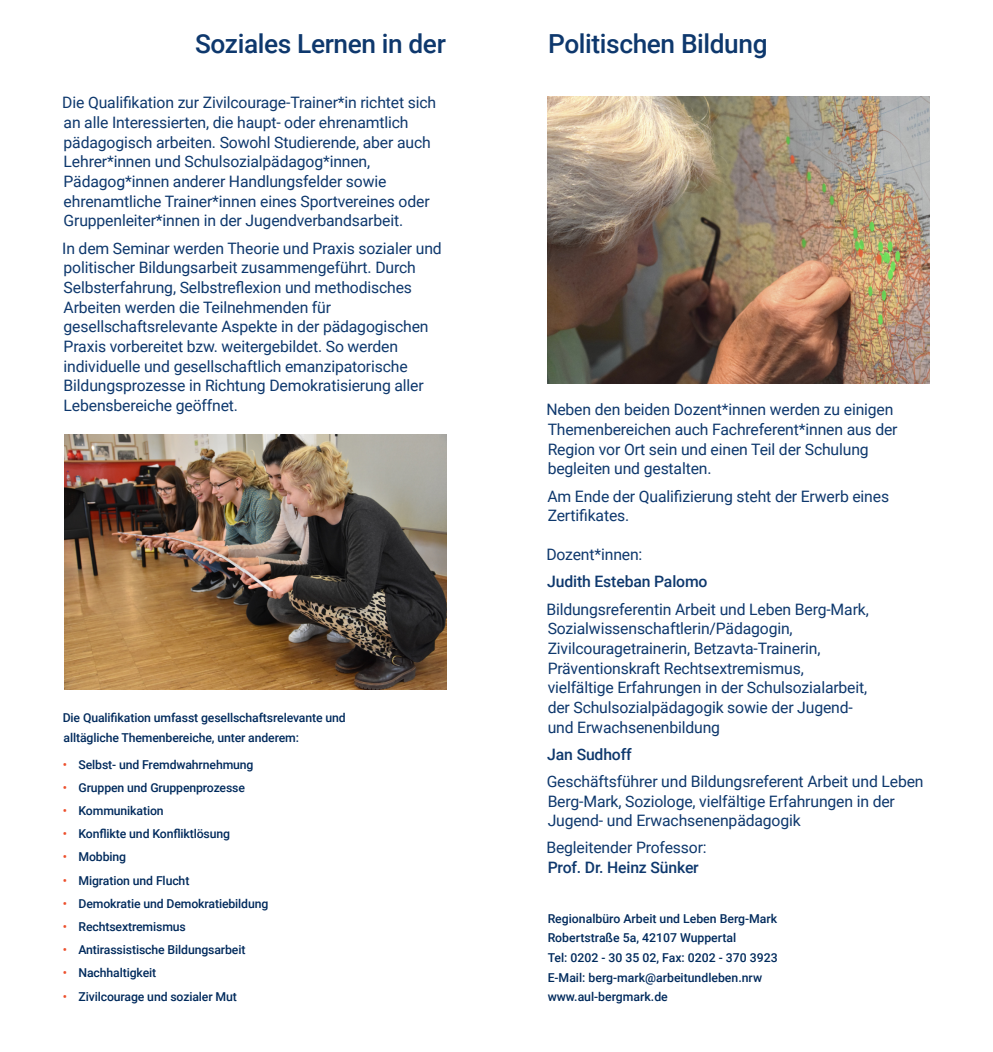
<style>
.page{position:relative;width:993px;height:1052px;background:#fff}
.page>*{position:absolute;margin:0;border:0;box-sizing:border-box;transform-origin:0 0}
.t1{font:500 26.25px "Roboto";letter-spacing:-.015em;color:#0e386d}
.t2{font:15.75px/19.6px "Roboto";letter-spacing:-.01em;color:#0e386d}
.t3{font:500 15.75px "Roboto";letter-spacing:-.01em;color:#0e386d}
.t4{font:500 12.25px/19.6px "Roboto";letter-spacing:-.01em;color:#002a5c}
.s1{color:#ed4f2c}
</style>
<div class="page">
<img style="left:65px;top:435px;width:381px;height:254px">
<img style="left:547px;top:96px;width:382px;height:287px">
<h1 class="t1" style="left:195px;top:34px;width:252px">Soziales Lernen in der</h1>
<h1 class="t1" style="left:548px;top:34px;width:221px">Politischen Bildung</h1>
<p class="t2" style="left:62px;top:94px;width:375px">Die Qualifikation zur Zivilcourage-Trainer*in richtet sich an alle Interessierten, die haupt- oder ehrenamtlich pädagogisch arbeiten. Sowohl Studierende, aber auch Lehrer*innen und Schulsozialpädagog*innen, Pädagog*innen anderer Handlungsfelder sowie ehrenamtliche Trainer*innen eines Sportvereines oder Gruppenleiter*innen in der Jugendverbandsarbeit.</p>
<p class="t2" style="left:62px;top:240px;width:381px">In dem Seminar werden Theorie und Praxis sozialer und politischer Bildungsarbeit zusammengeführt. Durch Selbsterfahrung, Selbstreflexion und methodisches Arbeiten werden die Teilnehmenden für gesellschaftsrelevante Aspekte in der pädagogischen Praxis vorbereitet bzw. weitergebildet. So werden individuelle und gesellschaftlich emanzipatorische Bildungsprozesse in Richtung Demokratisierung aller Lebensbereiche geöffnet.</p>
<p class="t4" style="left:63px;top:709px;width:284px">Die Qualifikation umfasst gesellschaftsrelevante und alltägliche Themenbereiche, unter anderem:</p>
<p class="t4" style="left:63px;top:756px;width:192px"><span class="s1">•</span> Selbst- und Fremdwahrnehmung</p>
<p class="t4" style="left:63px;top:779px;width:184px"><span class="s1">•</span> Gruppen und Gruppenprozesse</p>
<p class="t4" style="left:63px;top:802px;width:102px"><span class="s1">•</span> Kommunikation</p>
<p class="t4" style="left:63px;top:825px;width:169px"><span class="s1">•</span> Konflikte und Konfliktlösung</p>
<p class="t4" style="left:63px;top:848px;width:65px"><span class="s1">•</span> Mobbing</p>
<p class="t4" style="left:63px;top:872px;width:128px"><span class="s1">•</span> Migration und Flucht</p>
<p class="t4" style="left:63px;top:895px;width:207px"><span class="s1">•</span> Demokratie und Demokratiebildung</p>
<p class="t4" style="left:63px;top:918px;width:125px"><span class="s1">•</span> Rechtsextremismus</p>
<p class="t4" style="left:63px;top:941px;width:184px"><span class="s1">•</span> Antirassistische Bildungsarbeit</p>
<p class="t4" style="left:63px;top:964px;width:95px"><span class="s1">•</span> Nachhaltigkeit</p>
<p class="t4" style="left:63px;top:987px;width:175px"><span class="s1">•</span> Zivilcourage und sozialer Mut</p>
<p class="t2" style="left:546px;top:402px;width:352px">Neben den beiden Dozent*innen werden zu einigen Themenbereichen auch Fachreferent*innen aus der Region vor Ort sein und einen Teil der Schulung begleiten und gestalten.</p>
<p class="t2" style="left:547px;top:488px;width:343px">Am Ende der Qualifizierung steht der Erwerb eines<br>Zertifikates.</p>
<p class="t2" style="left:546px;top:546px;width:97px">Dozent*innen:</p>
<p class="t3" style="left:547px;top:575px;width:162px">Judith Esteban Palomo</p>
<p class="t2" style="left:546px;top:601px;width:324px">Bildungsreferentin Arbeit und Leben Berg-Mark, Sozialwissenschaftlerin/Pädagogin, Zivilcouragetrainerin, Betzavta-Trainerin, Präventionskraft Rechtsextremismus, vielfältige Erfahrungen in der Schulsozialarbeit, der Schulsozialpädagogik sowie der Jugend&shy;und Erwachsenenbildung</p>
<p class="t3" style="left:547px;top:748px;width:86px">Jan Sudhoff</p>
<p class="t2" style="left:546px;top:773px;width:378px">Geschäftsführer und Bildungsreferent Arbeit und Leben<br>Berg-Mark, Soziologe, vielfältige Erfahrungen in der<br>Jugend- und Erwachsenenpädagogik</p>
<p class="t2" style="left:546px;top:839px;width:162px">Begleitender Professor:</p>
<p class="t3" style="left:547px;top:861px;width:153px">Prof. Dr. Heinz Sünker</p>
<p class="t4" style="left:547px;top:909px;width:231px">Regionalbüro Arbeit und Leben Berg-Mark Robertstraße 5a, 42107 Wuppertal<br>Tel: 0202 - 30 35 02, Fax: 0202 - 370 3923<br>E-Mail: berg-mark@arbeitundleben.nrw www.aul-bergmark.de</p>
</div>
